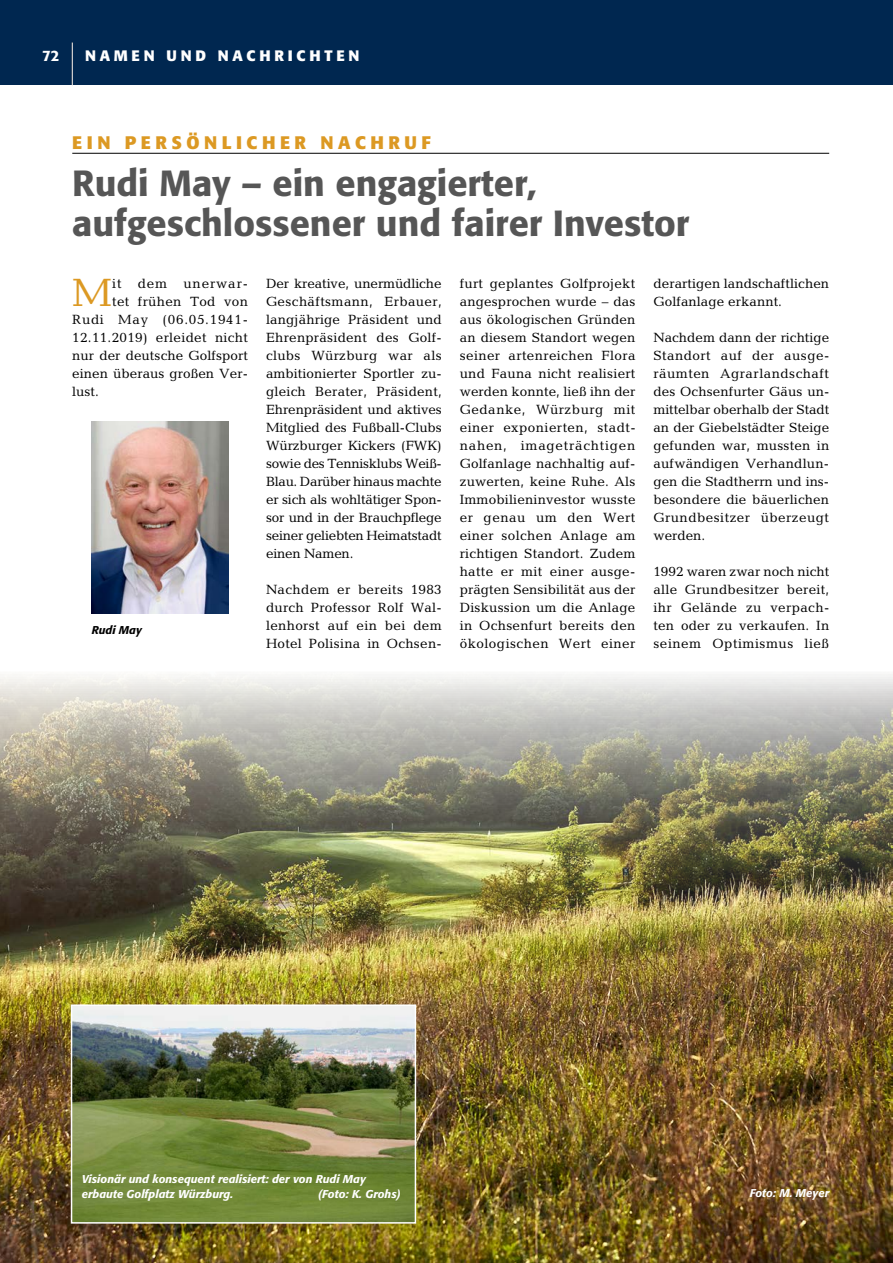
<style>
.page{position:relative;width:893px;height:1263px;background:#fff}
.page>*{position:absolute;margin:0;border:0;box-sizing:border-box;transform-origin:0 0}
.t1{font:39.9px "Candida";color:#dc9923}
.t2{font:500 36px/39.3px "Formata";color:#565656}
.t3{font:700 18px "Formata";letter-spacing:.25em;color:#dc9923}
.t4{font:700 15px "Formata";letter-spacing:.25em;color:#fff}
.t5{font:500 15px "Formata";color:#fff}
.t6{font:13.5px/18px "Candida";letter-spacing:.02em;color:#000;text-align:justify}
.t7{font:13.5px "Candida";letter-spacing:.055em;color:#000}
.t8{font:13.5px "Candida";letter-spacing:.065em;color:#000}
.t9{font:italic 500 11.25px/14.4px "Formata";color:#fff}
.t10{font:italic 500 11.25px "Formata";color:#000}
</style>
<div class="page">
<div style="left:0;top:0;width:893px;height:85px;background:#002750"></div>
<hr style="left:72px;top:43px;width:1px;height:42px;background:#fff">
<hr style="left:72px;top:153px;width:757px;height:1px;background:#000">
<img style="left:92px;top:422px;width:136px;height:191px">
<img style="left:0;top:674px;width:893px;height:589px">
<img style="left:70px;top:1004px;width:347px;height:220px">
<p class="t5" style="left:42px;top:46px;width:19px">72</p>
<p class="t4" style="left:85px;top:46px;width:276px">NAMEN UND NACHRICHTEN</p>
<h3 class="t3" style="left:72px;top:131px;width:360px">EIN PERSÖNLICHER NACHRUF</h3>
<h2 class="t2" style="left:72px;top:164px;width:619px">Rudi May – ein engagierter, aufgeschlossener und fairer Investor</h2>
<h1 class="t1" style="left:72px;top:270px;width:41px">M</h1>
<p class="t8" style="left:112px;top:276px;width:137px">it dem unerwar-</p>
<p class="t6" style="left:460px;top:274px;width:177px">furt geplantes Golfprojekt angesprochen wurde – das aus ökologischen Gründen an diesem Standort wegen seiner artenreichen Flora und Fauna nicht realisiert werden konnte, ließ ihn der Gedanke, Würzburg mit einer exponierten, stadt&shy;nahen, imageträchtigen Golfanlage nachhaltig auf&shy;zuwerten, keine Ruhe. Als Immobilieninvestor wusste er genau um den Wert einer solchen Anlage am richtigen Standort. Zudem hatte er mit einer ausge&shy;prägten Sensibilität aus der Diskussion um die Anlage in Ochsenfurt bereits den ökologischen Wert einer</p>
<p class="t6" style="left:653px;top:274px;width:177px">derartigen landschaftlichen<br>Golfanlage erkannt.</p>
<p class="t6" style="left:266px;top:274px;width:177px">Der kreative, unermüdliche Geschäftsmann, Erbauer, langjährige Präsident und Ehrenpräsident des Golf&shy;clubs Würzburg war als ambitionierter Sportler zu&shy;gleich Berater, Präsident, Ehrenpräsident und aktives Mitglied des Fußball-Clubs Würzburger Kickers (FWK) sowie des Tennisklubs Weiß-Blau. Darüber hinaus machte er sich als wohltätiger Spon&shy;sor und in der Brauchpflege seiner geliebten Heimatstadt einen Namen.</p>
<p class="t6" style="left:266px;top:580px;width:177px">Nachdem er bereits 1983 durch Professor Rolf Wal&shy;lenhorst auf ein bei dem Hotel Polisina in Ochsen-</p>
<p class="t6" style="left:112px;top:292px;width:137px">tet frühen Tod von</p>
<p class="t7" style="left:72px;top:312px;width:177px">Rudi May (06.05.1941-</p>
<p class="t6" style="left:72px;top:328px;width:177px">12.11.2019) erleidet nicht</p>
<p class="t6" style="left:72px;top:346px;width:177px">nur der deutsche Golfsport</p>
<p class="t6" style="left:72px;top:364px;width:177px">einen überaus großen Ver-</p>
<p class="t6" style="left:72px;top:382px;width:28px">lust.</p>
<p class="t6" style="left:653px;top:328px;width:177px">Nachdem dann der richtige Standort auf der ausge&shy;räumten Agrarlandschaft des Ochsenfurter Gäus un&shy;mittelbar oberhalb der Stadt an der Giebelstädter Steige gefunden war, mussten in aufwändigen Verhandlun&shy;gen die Stadtherrn und ins&shy;besondere die bäuerlichen Grundbesitzer überzeugt werden.</p>
<p class="t6" style="left:653px;top:562px;width:177px">1992 waren zwar noch nicht alle Grundbesitzer bereit, ihr Gelände zu verpach&shy;ten oder zu verkaufen. In seinem Optimismus ließ</p>
<p class="t10" style="left:92px;top:623px;width:52px">Rudi May</p>
<p class="t9" style="left:82px;top:1172px;width:286px">Visionär und konsequent realisiert: der von Rudi May erbaute Golfplatz Würzburg.</p>
<p class="t9" style="left:318px;top:1186px;width:84px">(Foto: K. Grohs)</p>
<p class="t9" style="left:750px;top:1186px;width:81px">Foto: M. Meyer</p>
</div>
